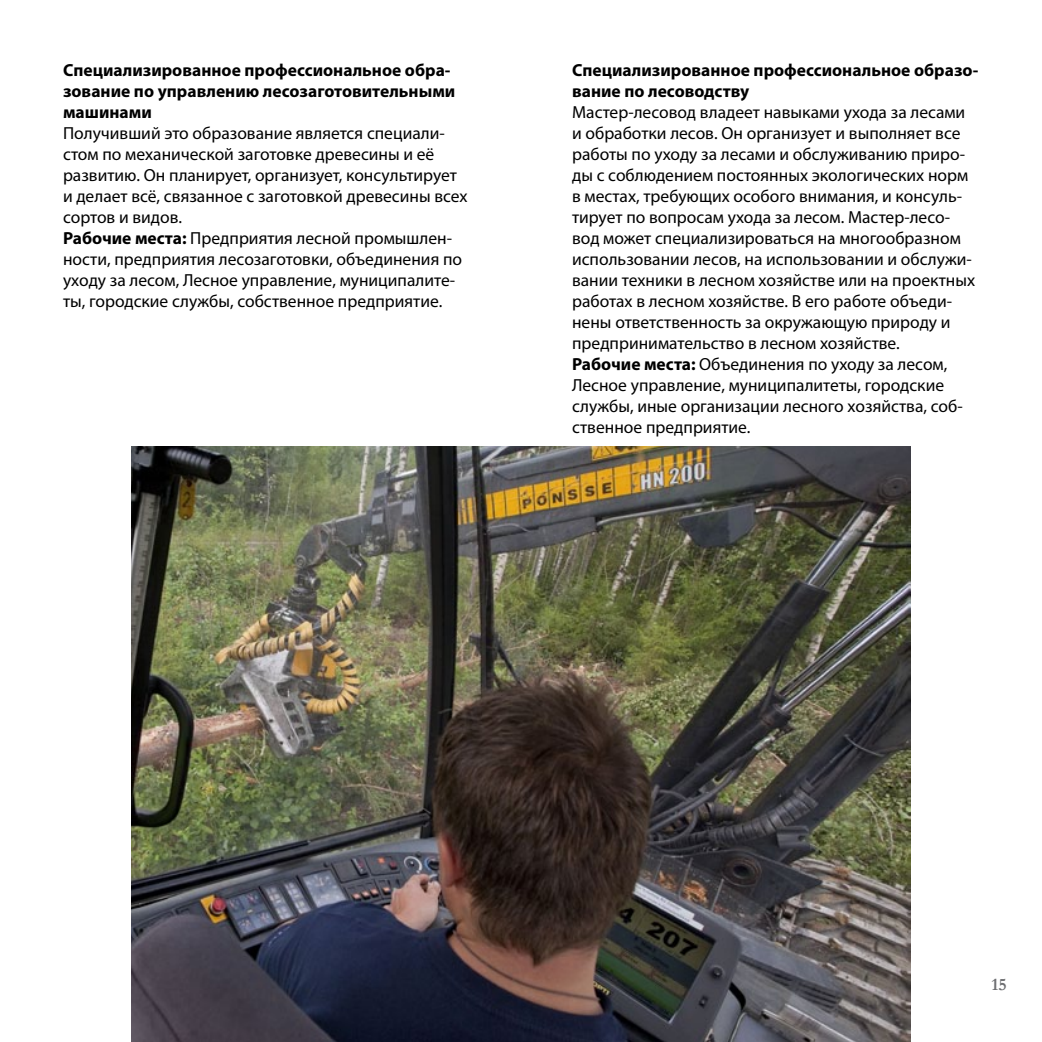
<style>
.page{position:relative;width:1042px;height:1042px;background:#fff}
.page>*{position:absolute;margin:0;border:0;box-sizing:border-box;transform-origin:0 0}
.t1{font:17.5px/21px "Myriad Pro";color:#000}
.t2{font:700 17.5px/21px "Myriad Pro";color:#000}
.t3{font:700 17.5px "Garamond";color:#6d6e71}
.s1{font-weight:700}
</style>
<div class="page">
<img style="left:132px;top:446px;width:778px;height:596px">
<p class="t2" style="left:63px;top:59px;width:394px">Специализированное профессиональное обра&shy;зование по управлению лесозаготовительными машинами</p>
<p class="t1" style="left:63px;top:122px;width:406px">Получивший это образование является специали&shy;стом по механической заготовке древесины и её развитию. Он планирует, организует, консультирует и делает всё, связанное с заготовкой древесины всех сортов и видов.<br><span class="s1">Рабочие места:</span> Предприятия лесной промышлен&shy;ности, предприятия лесозаготовки, объединения по уходу за лесом, Лесное управление, муниципалите&shy;ты, городские службы, собственное предприятие.</p>
<p class="t2" style="left:572px;top:59px;width:408px">Специализированное профессиональное образо&shy;вание по лесоводству</p>
<p class="t1" style="left:572px;top:101px;width:404px">Мастер-лесовод владеет навыками ухода за лесами и обработки лесов. Он организует и выполняет все работы по уходу за лесами и обслуживанию приро&shy;ды с соблюдением постоянных экологических норм в местах, требующих особого внимания, и консуль&shy;тирует по вопросам ухода за лесом. Мастер-лесо&shy;вод может специализироваться на многообразном использовании лесов, на использовании и обслужи&shy;вании техники в лесном хозяйстве или на проектных работах в лесном хозяйстве. В его работе объеди&shy;нены ответственность за окружающую природу и предпринимательство в лесном хозяйстве.<br><span class="s1">Рабочие места:</span> Объединения по уходу за лесом, Лесное управление, муниципалитеты, городские службы, иные организации лесного хозяйства, соб&shy;ственное предприятие.</p>
<p class="t3" style="left:991px;top:973px;width:17px">15</p>
</div>
